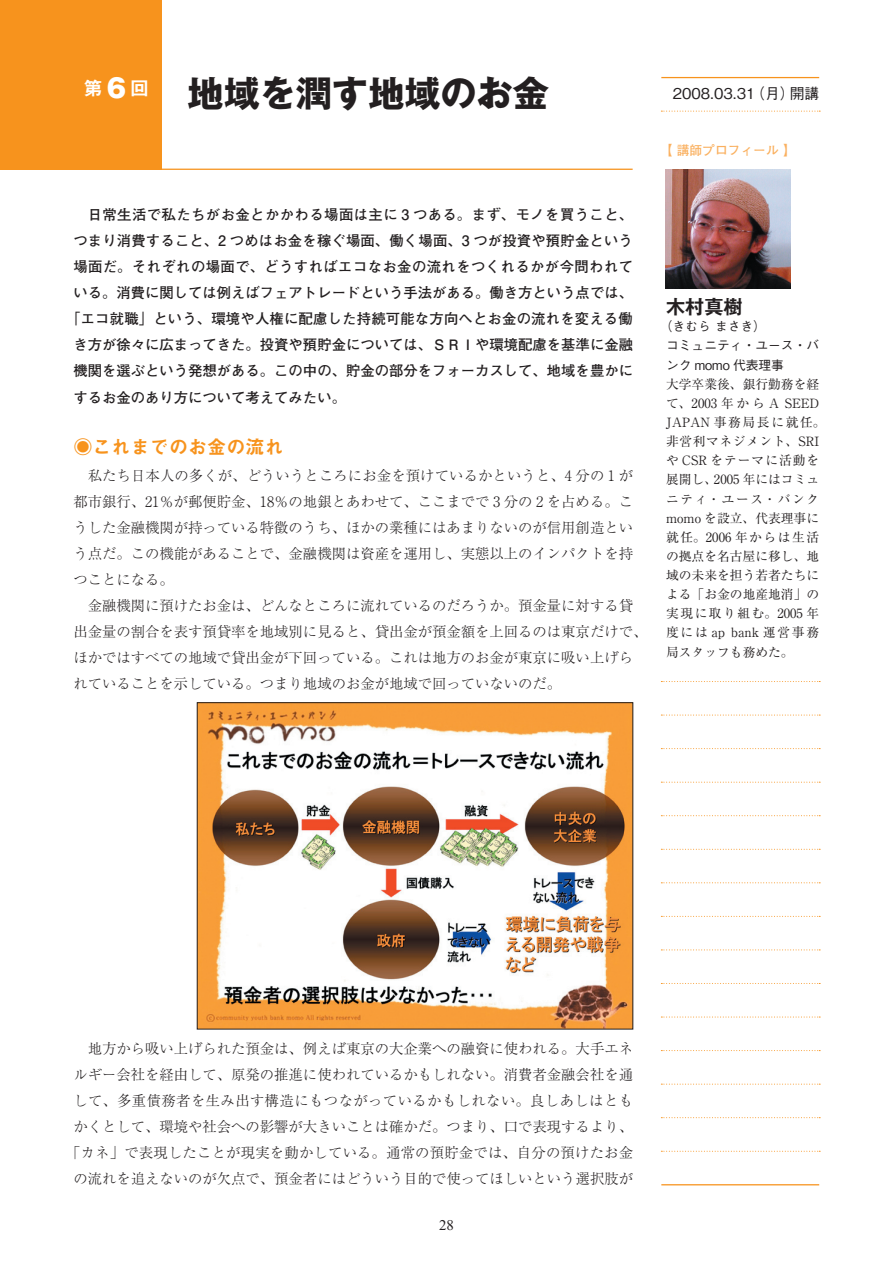
<style>
.page{position:relative;width:893px;height:1263px;background:#fff}
.page>*{position:absolute;margin:0;border:0;box-sizing:border-box;transform-origin:0 0}
.t1{font:700 36.15px "Gothic MB101 Pro";color:#231f20}
.t2{font:19.2px "Midashi Go Pro MB31";color:#f7931d}
.t3{font:700 19.2px "Gothic MB101 Pro De";color:#231f20}
.t4{font:500 14.85px "Gothic BBB Pro";color:#231f20}
.t5{font:14.85px "Times New Roman";color:#231f20}
.t6{font:300 14.4px/26.1px "Ryumin Pro";color:#231f20;text-align:justify}
.t7{font:700 14.4px "Futo Go B101 Pro";letter-spacing:.01em;color:#231f20}
.t8{font:700 14.4px "Futo Go B101 Pro";letter-spacing:.03em;color:#231f20}
.t9{font:12.75px/19.2px "Ryumin Pro";color:#231f20}
.t10{font:500 12.75px/19.2px "Gothic BBB Pro";color:#231f20}
.t11{font:700 12.75px "Futo Go B101 Pro";color:#fab05f}
</style>
<div class="page">
<hr style="left:661px;top:1184px;width:158px;height:1px;background:#f7931d">
<svg style="left:661px;top:1151px;width:159px;height:1px"></svg>
<svg style="left:661px;top:1117px;width:159px;height:1px"></svg>
<svg style="left:661px;top:1084px;width:159px;height:1px"></svg>
<svg style="left:661px;top:1050px;width:159px;height:1px"></svg>
<svg style="left:661px;top:1016px;width:159px;height:1px"></svg>
<svg style="left:661px;top:983px;width:159px;height:1px"></svg>
<svg style="left:661px;top:949px;width:159px;height:1px"></svg>
<svg style="left:661px;top:916px;width:159px;height:1px"></svg>
<svg style="left:661px;top:882px;width:159px;height:1px"></svg>
<svg style="left:661px;top:849px;width:159px;height:1px"></svg>
<svg style="left:661px;top:815px;width:159px;height:1px"></svg>
<svg style="left:661px;top:782px;width:159px;height:1px"></svg>
<svg style="left:661px;top:748px;width:159px;height:1px"></svg>
<svg style="left:661px;top:715px;width:159px;height:1px"></svg>
<svg style="left:661px;top:681px;width:159px;height:1px"></svg>
<svg style="left:661px;top:111px;width:159px;height:1px"></svg>
<hr style="left:661px;top:77px;width:158px;height:1px;background:#f7931d">
<div style="left:0;top:0;width:162px;height:170px;background:#f7931d"></div>
<hr style="left:48px;top:169px;width:585px;height:1px;background:#f7931d">
<img style="left:666px;top:170px;width:124px;height:118px">
<img style="left:199px;top:704px;width:432px;height:323px">
<h1 class="t1" style="left:84px;top:63px;width:466px"><sup>第</sup> <sup>6</sup> <sup>回</sup> 地域を潤す地域のお金</h1>
<p class="t4" style="left:673px;top:82px;width:148px">2008.03.31（月）開講</p>
<p class="t8" style="left:88px;top:203px;width:547px">日常生活で私たちがお金とかかわる場面は主に 3 つある。まず、モノを買うこと、</p>
<p class="t7" style="left:73px;top:229px;width:561px">つまり消費すること、2 つめはお金を稼ぐ場面、働く場面、3 つが投資や預貯金という</p>
<p class="t8" style="left:73px;top:255px;width:561px">場面だ。それぞれの場面で、どうすればエコなお金の流れをつくれるかが今問われて</p>
<p class="t7" style="left:73px;top:281px;width:561px">いる。消費に関しては例えばフェアトレードという手法がある。働き方という点では、</p>
<p class="t7" style="left:66px;top:307px;width:568px">「エコ就職」という、環境や人権に配慮した持続可能な方向へとお金の流れを変える働</p>
<p class="t7" style="left:73px;top:333px;width:561px">き方が徐々に広まってきた。投資や預貯金については、ＳＲＩや環境配慮を基準に金融</p>
<p class="t7" style="left:73px;top:359px;width:561px">機関を選ぶという発想がある。この中の、貯金の部分をフォーカスして、地域を豊かに</p>
<p class="t7" style="left:73px;top:386px;width:274px">するお金のあり方について考えてみたい。</p>
<h2 class="t2" style="left:73px;top:431px;width:212px">◉これまでのお金の流れ</h2>
<p class="t6" style="left:73px;top:461px;width:561px;text-indent:14px">私たち日本人の多くが、どういうところにお金を預けているかというと、4 分の 1 が都市銀行、21％が郵便貯金、18％の地銀とあわせて、ここまでで 3 分の 2 を占める。こうした金融機関が持っている特徴のうち、ほかの業種にはあまりないのが信用創造という点だ。この機能があることで、金融機関は資産を運用し、実態以上のインパクトを持つことになる。</p>
<p class="t6" style="left:73px;top:591px;width:576px;text-align:left;text-indent:14px">金融機関に預けたお金は、どんなところに流れているのだろうか。預金量に対する貸出金量の割合を表す預貸率を地域別に見ると、貸出金が預金額を上回るのは東京だけで、ほかではすべての地域で貸出金が下回っている。これは地方のお金が東京に吸い上げられていることを示している。つまり地域のお金が地域で回っていないのだ。</p>
<p class="t11" style="left:660px;top:140px;width:138px">【 講師プロフィール 】</p>
<h2 class="t3" style="left:666px;top:290px;width:78px">木村真樹</h2>
<p class="t10" style="left:666px;top:315px;width:155px;text-indent:-6px">（きむら まさき）<br>コミュニティ・ユース・バンク momo 代表理事</p>
<p class="t9" style="left:666px;top:373px;width:161px">大学卒業後、銀行勤務を経て、2003 年から A SEED<br>JAPAN 事務局長に就任。非営利マネジメント、SRIや CSR をテーマに活動を展開し、2005 年にはコミュニティ・ユース・バンクmomo を設立、代表理事に就任。2006 年からは生活の拠点を名古屋に移し、地域の未来を担う若者たちによる「お金の地産地消」の実現に取り組む。2005 年度には ap bank 運営事務局スタッフも務めた。</p>
<p class="t6" style="left:66px;top:1034px;width:568px;text-align:right">地方から吸い上げられた預金は、例えば東京の大企業への融資に使われる。大手エネ<br>ルギー会社を経由して、原発の推進に使われているかもしれない。消費者金融会社を通して、多重債務者を生み出す構造にもつながっているかもしれない。良しあしはともかくとして、環境や社会への影響が大きいことは確かだ。つまり、口で表現するより、「カネ」で表現したことが現実を動かしている。通常の預貯金では、自分の預けたお金の流れを追えないのが欠点で、預金者にはどういう目的で使ってほしいという選択肢が</p>
<p class="t5" style="left:439px;top:1217px;width:16px">28</p>
</div>
